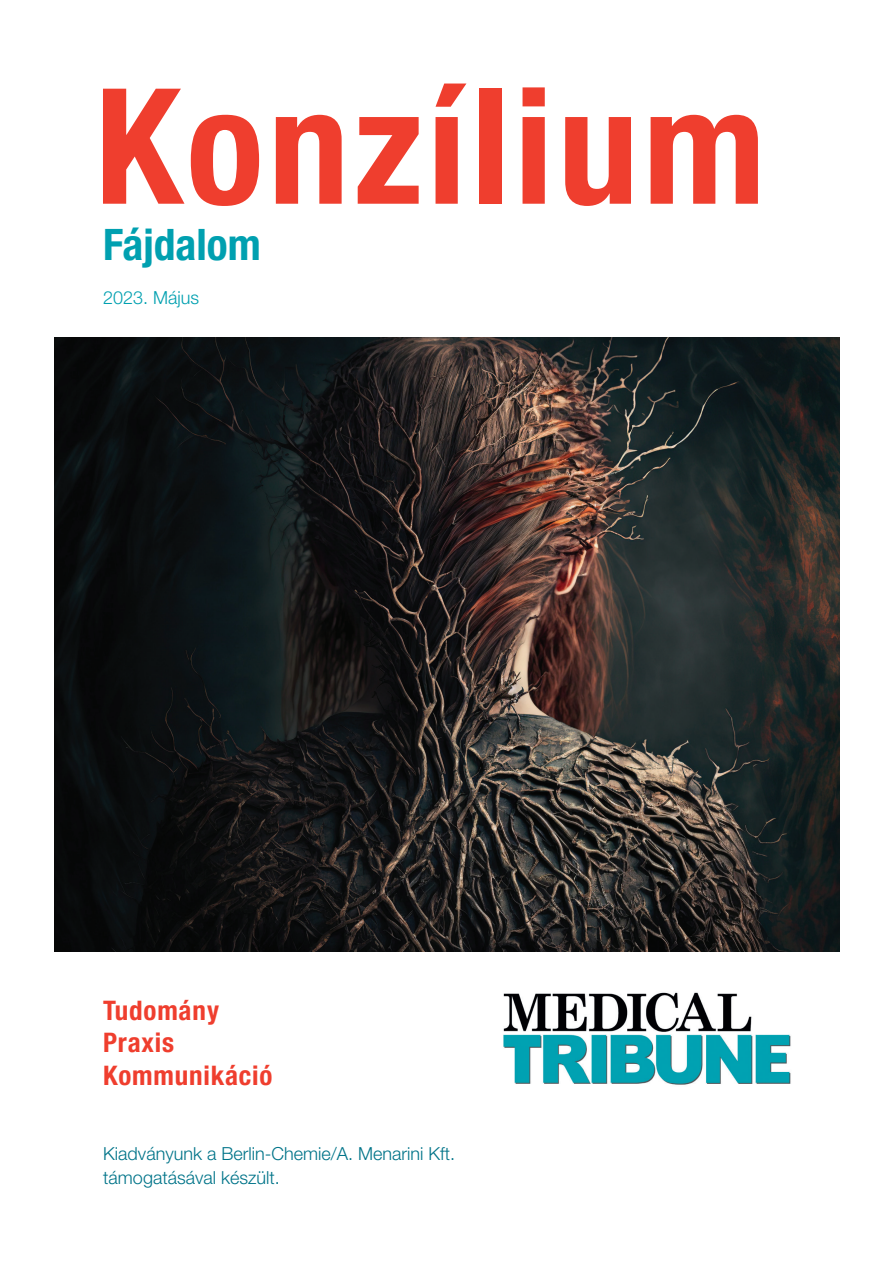
<style>
.page{position:relative;width:893px;height:1262px;background:#fff}
.page>*{position:absolute;margin:0;border:0;box-sizing:border-box;transform-origin:0 0}
._02_főcím{font:700 condensed 161.1px "Helvetica Neue LT Pro";letter-spacing:.03em;color:#ef3e2e}
._02_főcím-2{font:700 condensed 43.5px "Helvetica Neue LT Pro";color:#00a0b0}
._02_főcím-3{font:700 condensed 27px "Helvetica Neue LT Pro";letter-spacing:.03em;color:#ef3e2e}
._02_főcím-4{font:300 18px/24px "Helvetica Neue LT Pro";color:#007489}
._02_főcím-5{font:300 18px "Helvetica Neue LT Pro";color:#00a0b0}
</style>
<div class="page">
<img style="left:54px;top:338px;width:785px;height:613px">
<img style="left:503px;top:992px;width:288px;height:93px">
<p class="_02_főcím" style="left:95px;top:49px;width:672px">Konzílium</p>
<p class="_02_főcím-2" style="left:103px;top:219px;width:159px">Fájdalom</p>
<p class="_02_főcím-5" style="left:103px;top:286px;width:98px">2023. Május</p>
<p class="_02_főcím-3" style="left:103px;top:993px;width:117px">Tudomány</p>
<p class="_02_főcím-3" style="left:103px;top:1026px;width:72px">Praxis</p>
<p class="_02_főcím-3" style="left:103px;top:1058px;width:171px">Kommunikáció</p>
<p class="_02_főcím-4" style="left:103px;top:1140px;width:353px">Kiadványunk a Berlin-Chemie/A. Menarini Kft. támogatásával készült.</p>
</div>
